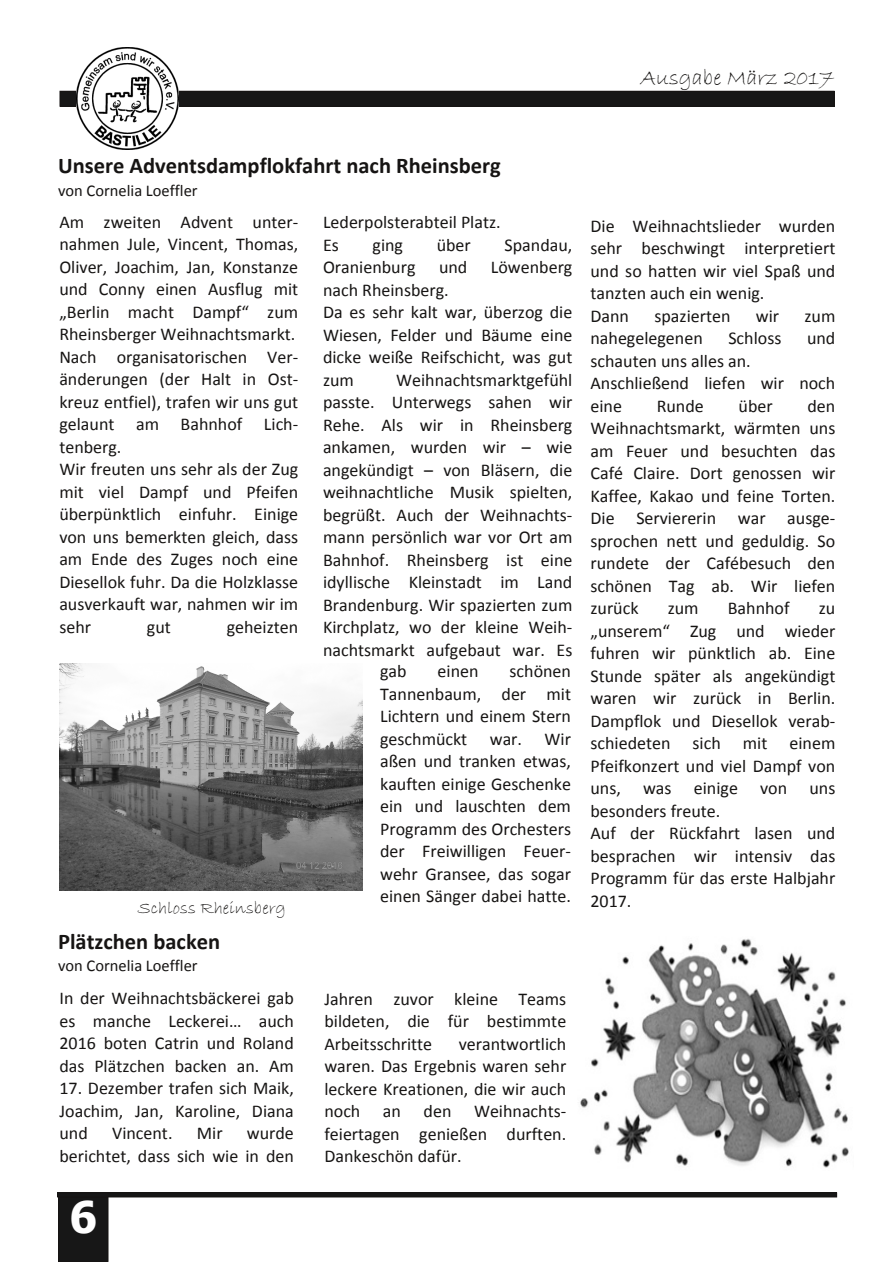
<style>
.page{position:relative;width:893px;height:1263px;background:#fff}
.page>*{position:absolute;margin:0;border:0;box-sizing:border-box;transform-origin:0 0}
.t1{font:700 43.5px "Tahoma";color:#fff}
.t2{font:700 22.5px "Calibri";color:#161413}
.t3{font:22.5px "Bradley Hand ITC";color:#161413}
.t4{font:18px/22.5px "Calibri";color:#161413;text-align:justify}
.t5{font:18px "Bradley Hand ITC";color:#161413}
.t6{font:16.5px "Calibri";color:#161413}
</style>
<div class="page">
<div style="left:60px;top:91px;width:774px;height:15px;background:#171717"></div>
<div style="left:58px;top:1197px;width:50px;height:64px;background:#171717"></div>
<img style="left:60px;top:664px;width:303px;height:227px">
<img style="left:76px;top:48px;width:102px;height:102px">
<div style="left:58px;top:1193px;width:779px;height:4px;border:1px solid #161413"></div>
<img style="left:580px;top:938px;width:269px;height:230px">
<p class="t3" style="left:640px;top:65px;width:195px">Ausgabe März 2017</p>
<p class="t2" style="left:58px;top:156px;width:444px">Unsere Adventsdampflokfahrt nach Rheinsberg</p>
<p class="t6" style="left:58px;top:183px;width:141px">von Cornelia Loeffler</p>
<p class="t4" style="left:59px;top:212px;width:240px;text-align:left">Am zweiten Advent unter‐ nahmen Jule, Vincent, Thomas,<br>Oliver, Joachim, Jan, Konstanze und Conny einen Ausflug mit „Berlin macht Dampf“ zum<br>Rheinsberger Weihnachtsmarkt.<br>Nach organisatorischen Ver‐ änderungen (der Halt in Ost‐ kreuz entfiel), trafen wir uns gut gelaunt am Bahnhof Lich‐ tenberg.<br>Wir freuten uns sehr als der Zug mit viel Dampf und Pfeifen überpünktlich einfuhr. Einige von uns bemerkten gleich, dass am Ende des Zuges noch eine<br>Diesellok fuhr. Da die Holzklasse ausverkauft war, nahmen wir im sehr</p>
<p class="t4" style="left:147px;top:617px;width:25px">gut</p>
<p class="t4" style="left:227px;top:617px;width:73px">geheizten</p>
<p class="t5" style="left:138px;top:897px;width:150px">Schloss Rheinsberg</p>
<p class="t2" style="left:58px;top:932px;width:164px">Plätzchen backen</p>
<p class="t6" style="left:58px;top:959px;width:141px">von Cornelia Loeffler</p>
<p class="t4" style="left:60px;top:988px;width:236px">In der Weihnachtsbäckerei gab es manche Leckerei… auch 2016 boten Catrin und Roland das Plätzchen backen an. Am</p>
<p class="t4" style="left:60px;top:1078px;width:236px">17. Dezember trafen sich Maik, Joachim, Jan, Karoline, Diana und</p>
<p class="t4" style="left:60px;top:1123px;width:236px;text-align:right">wurde<br>berichtet, dass sich wie in den</p>
<p class="t4" style="left:112px;top:1123px;width:62px">Vincent.</p>
<p class="t4" style="left:197px;top:1123px;width:27px">Mir</p>
<h1 class="t1" style="left:69px;top:1190px;width:29px">6</h1>
<p class="t4" style="left:323px;top:212px;width:179px">Lederpolsterabteil Platz.<br>Es</p>
<p class="t4" style="left:372px;top:235px;width:32px">ging</p>
<p class="t4" style="left:437px;top:235px;width:36px">über</p>
<p class="t4" style="left:505px;top:235px;width:69px">Spandau,</p>
<p class="t4" style="left:323px;top:257px;width:94px">Oranienburg</p>
<p class="t4" style="left:439px;top:257px;width:30px">und</p>
<p class="t4" style="left:491px;top:257px;width:83px">Löwenberg</p>
<p class="t4" style="left:323px;top:280px;width:251px;text-align:left">nach Rheinsberg.<br>Da es sehr kalt war, überzog die<br>Wiesen, Felder und Bäume eine dicke weiße Reifschicht, was gut zum</p>
<p class="t4" style="left:396px;top:370px;width:178px">Weihnachtsmarktgefühl</p>
<p class="t4" style="left:323px;top:392px;width:251px">passte. Unterwegs sahen wir</p>
<p class="t4" style="left:323px;top:415px;width:251px">Rehe. Als wir in Rheinsberg</p>
<p class="t4" style="left:323px;top:437px;width:251px">ankamen, wurden wir – wie</p>
<p class="t4" style="left:323px;top:460px;width:251px">angekündigt – von Bläsern, die</p>
<p class="t4" style="left:323px;top:482px;width:251px">weihnachtliche Musik spielten,</p>
<p class="t4" style="left:323px;top:505px;width:251px">begrüßt. Auch der Weihnachts‐</p>
<p class="t4" style="left:323px;top:527px;width:251px">mann persönlich war vor Ort am</p>
<p class="t4" style="left:323px;top:550px;width:251px">Bahnhof. Rheinsberg ist eine</p>
<p class="t4" style="left:323px;top:572px;width:251px">idyllische Kleinstadt im Land</p>
<p class="t4" style="left:323px;top:595px;width:251px">Brandenburg. Wir spazierten zum</p>
<p class="t4" style="left:323px;top:617px;width:251px">Kirchplatz, wo der kleine Weih‐</p>
<p class="t4" style="left:323px;top:640px;width:251px">nachtsmarkt aufgebaut war. Es</p>
<p class="t4" style="left:380px;top:661px;width:28px">gab</p>
<p class="t4" style="left:438px;top:661px;width:42px">einen</p>
<p class="t4" style="left:380px;top:661px;width:192px;text-indent:129px">schönen Tannenbaum, der mit Lichtern und einem Stern geschmückt war. Wir aßen und tranken etwas, kauften einige Geschenke ein und lauschten dem Programm des Orchesters der Freiwilligen Feuer‐ wehr Gransee, das sogar einen Sänger dabei hatte.</p>
<p class="t4" style="left:324px;top:989px;width:243px">Jahren zuvor kleine Teams bildeten, die für bestimmte Arbeitsschritte</p>
<p class="t4" style="left:324px;top:1034px;width:243px;text-indent:134px">verantwortlich waren. Das Ergebnis waren sehr leckere Kreationen, die wir auch noch</p>
<p class="t4" style="left:324px;top:1101px;width:243px;text-indent:150px">Weihnachts‐ feiertagen genießen durften.<br>Dankeschön dafür.</p>
<p class="t4" style="left:383px;top:1101px;width:20px">an</p>
<p class="t4" style="left:424px;top:1101px;width:29px">den</p>
<p class="t4" style="left:590px;top:216px;width:246px;text-align:left">Die Weihnachtslieder wurden sehr beschwingt interpretiert und so hatten wir viel Spaß und tanzten auch ein wenig.<br>Dann</p>
<p class="t4" style="left:654px;top:306px;width:78px">spazierten</p>
<p class="t4" style="left:756px;top:306px;width:25px">wir</p>
<p class="t4" style="left:804px;top:306px;width:32px">zum</p>
<p class="t4" style="left:590px;top:329px;width:114px">nahegelegenen</p>
<p class="t4" style="left:728px;top:329px;width:55px">Schloss</p>
<p class="t4" style="left:807px;top:329px;width:30px">und</p>
<p class="t4" style="left:590px;top:351px;width:246px;text-align:left">schauten uns alles an.<br>Anschließend liefen wir noch eine</p>
<p class="t4" style="left:657px;top:396px;width:49px">Runde</p>
<p class="t4" style="left:739px;top:396px;width:36px">über</p>
<p class="t4" style="left:590px;top:396px;width:246px;text-indent:217px">den Weihnachtsmarkt, wärmten uns am Feuer und besuchten das Café Claire. Dort genossen wir Kaffee, Kakao und feine Torten.<br>Die Serviererin war ausge‐ sprochen nett und geduldig. So rundete der Cafébesuch den schönen Tag ab. Wir liefen zurück</p>
<p class="t4" style="left:668px;top:599px;width:32px">zum</p>
<p class="t4" style="left:728px;top:599px;width:63px">Bahnhof</p>
<p class="t4" style="left:590px;top:599px;width:246px;text-align:left;text-indent:228px">zu „unserem“ Zug und wieder fuhren wir pünktlich ab. Eine<br>Stunde später als angekündigt waren wir zurück in Berlin.<br>Dampflok und Diesellok verab‐ schiedeten sich mit einem<br>Pfeifkonzert und viel Dampf von uns, was einige von uns besonders freute.<br>Auf der Rückfahrt lasen und besprachen wir intensiv das<br>Programm für das erste Halbjahr<br>2017.</p>
</div>
